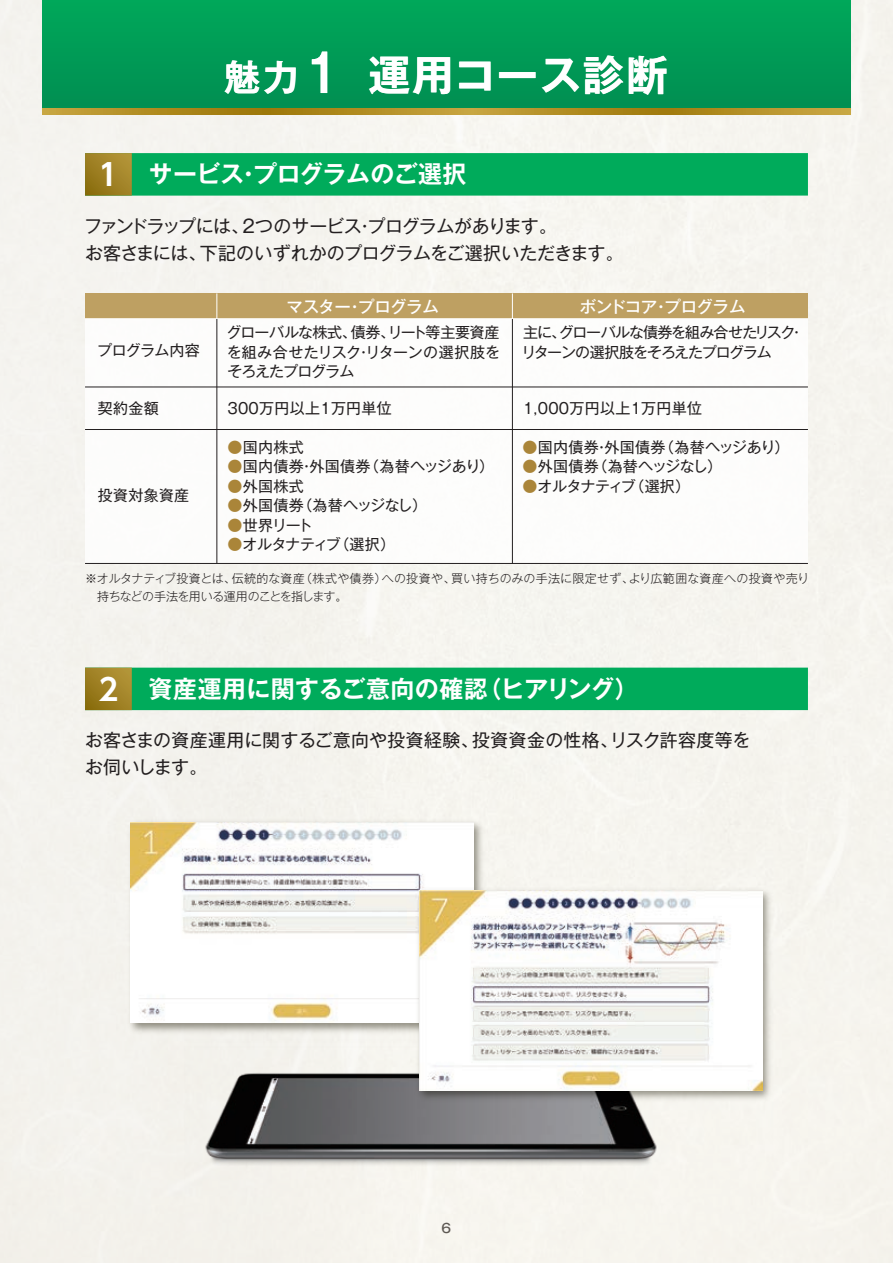
<style>
.page{position:relative;width:893px;height:1263px;background:#f5f4ee}
.page>*{position:absolute;margin:0;border:0;box-sizing:border-box;transform-origin:0 0}
.t1{font:42px "TB Go Std DB";letter-spacing:-.065em;color:#fff}
.t2{font:700 42px "Gothic MB101 Pro De";letter-spacing:.02em;color:#fff}
.t3{font:700 30px "UD Shin Go NT Pro De";color:#fff}
.t4{font:700 24px "Gothic MB101 Pro De";letter-spacing:.01em;color:#fff}
.t5{font:700 24px "Gothic MB101 Pro De";letter-spacing:-.02em;color:#fff}
.t6{font:18px/27px "Gothic MB101 Pro";letter-spacing:-.015em;color:#231f20}
.t7{font:18px/27px "Gothic MB101 Pro";letter-spacing:.01em;color:#231f20}
.t8{font:500 16.5px "Gothic MB101 Pro";letter-spacing:-.025em;color:#fff}
.t9{font:15px "Gothic MB101 Pro";letter-spacing:.02em;color:#231f20}
.t10{font:15px/19.5px "Gothic MB101 Pro";letter-spacing:-.015em;color:#231f20;text-align:justify}
.t11{font:15px "Gothic MB101 Pro";letter-spacing:-.05em;color:#231f20}
.t12{font:15px "Gothic MB101 Pro";letter-spacing:-.07em;color:#231f20}
.t13{font:15px "Gothic MB101 Pro";letter-spacing:-.075em;color:#231f20}
.t14{font:500 12.75px "Gothic MB101 Pro";color:#231f20}
.t15{font:300 12px/18px "Gothic MB101 Pro";color:#231f20}
.s1{font-size:36px}
.s2{font-family:"Gothic MB101 Pro";font-weight:500;font-size:52.5px}
.s3{font-size:52.5px}
.s4{color:#aa8539}
.s5{font-family:"UD Shin Go NT Pro De";font-size:30px}
</style>
<div class="page">
<div style="left:85px;top:153px;width:723px;height:43px;background:#00ab5b"></div>
<svg style="left:85px;top:153px;width:47px;height:43px;background:#9e8226"></svg>
<img style="left:184px;top:1040px;width:493px;height:153px">
<div style="left:85px;top:668px;width:723px;height:42px;background:#00ab5b"></div>
<svg style="left:85px;top:668px;width:47px;height:42px;background:#9f8125"></svg>
<div style="left:43px;top:0;width:807px;height:115px;background:#009b56"></div>
<div style="left:85px;top:293px;width:723px;height:26px;background:#bea062"></div>
<div style="left:85px;top:319px;width:723px;height:68px;background:#fff"></div>
<div style="left:85px;top:429px;width:723px;height:134px;background:#fff"></div>
<div style="left:85px;top:387px;width:723px;height:42px;background:#fff"></div>
<hr style="left:85px;top:387px;width:723px;height:1px;background:#231f20">
<hr style="left:85px;top:429px;width:723px;height:1px;background:#231f20">
<hr style="left:85px;top:563px;width:723px;height:1px;background:#231f20">
<hr style="left:512px;top:319px;width:1px;height:244px;background:#231f20">
<hr style="left:217px;top:319px;width:1px;height:244px;background:#231f20">
<svg style="left:512px;top:293px;width:1px;height:26px"></svg>
<svg style="left:217px;top:293px;width:1px;height:26px"></svg>
<img style="left:125px;top:815px;width:363px;height:222px">
<img style="left:131px;top:823px;width:343px;height:199px">
<img style="left:413px;top:884px;width:363px;height:220px">
<img style="left:420px;top:890px;width:342px;height:201px">
<svg style="left:43px;top:108px;width:807px;height:7px;background:#b28e25"></svg>
<h1 class="t2" style="left:224px;top:40px;width:446px"><span class="s1">魅力</span><span class="s2">1</span> 運用コース診断</h1>
<h1 class="t1" style="left:89px;top:45px;width:426px"><span class="s1">魅力</span><span class="s3">1</span> 運用コース診断</h1>
<h2 class="t3" style="left:98px;top:151px;width:21px">1</h2>
<h3 class="t5" style="left:149px;top:154px;width:319px">サービス・プログラムのご選択</h3>
<p class="t6" style="left:84px;top:210px;width:541px">ファンドラップには、2つのサービス・プログラムがあります。<br>お客さまには、下記のいずれかのプログラムをご選択いただきます。</p>
<p class="t8" style="left:287px;top:293px;width:154px">マスター・プログラム</p>
<p class="t8" style="left:580px;top:293px;width:167px">ボンドコア・プログラム</p>
<p class="t10" style="left:227px;top:321px;width:275px">グローバルな株式、債券、リート等主要資産を組み合せたリスク・リターンの選択肢をそろえたプログラム</p>
<p class="t12" style="left:523px;top:320px;width:283px">主に、グローバルな債券を組み合せたリスク・</p>
<p class="t10" style="left:97px;top:339px;width:104px">プログラム内容</p>
<p class="t13" style="left:522px;top:339px;width:252px">リターンの選択肢をそろえたプログラム</p>
<p class="t10" style="left:98px;top:396px;width:62px">契約金額</p>
<p class="t10" style="left:98px;top:483px;width:93px">投資対象資産</p>
<p class="t9" style="left:227px;top:395px;width:166px">300万円以上1万円単位</p>
<p class="t10" style="left:227px;top:435px;width:78px"><span class="s4">●</span>国内株式</p>
<p class="t9" style="left:227px;top:454px;width:268px"><span class="s4">●</span>国内債券・外国債券（為替ヘッジあり）</p>
<p class="t10" style="left:227px;top:474px;width:78px"><span class="s4">●</span>外国株式</p>
<p class="t9" style="left:227px;top:493px;width:201px"><span class="s4">●</span>外国債券（為替ヘッジなし）</p>
<p class="t10" style="left:227px;top:513px;width:87px"><span class="s4">●</span>世界リート</p>
<p class="t11" style="left:227px;top:532px;width:169px"><span class="s4">●</span>オルタナティブ（選択）</p>
<p class="t9" style="left:523px;top:395px;width:181px">1,000万円以上1万円単位</p>
<p class="t9" style="left:522px;top:434px;width:268px"><span class="s4">●</span>国内債券・外国債券（為替ヘッジあり）</p>
<p class="t9" style="left:522px;top:454px;width:201px"><span class="s4">●</span>外国債券（為替ヘッジなし）</p>
<p class="t11" style="left:522px;top:473px;width:169px"><span class="s4">●</span>オルタナティブ（選択）</p>
<p class="t15" style="left:97px;top:567px;width:713px;text-indent:-12px">※オルタナティブ投資とは、伝統的な資産（株式や債券）への投資や、買い持ちのみの手法に限定せず、より広範囲な資産への投資や売り持ちなどの手法を用いる運用のことを指します。</p>
<h3 class="t4" style="left:98px;top:669px;width:541px"><span class="s5">2</span> 資産運用に関するご意向の確認（ヒアリング）</h3>
<p class="t7" style="left:85px;top:724px;width:667px">お客さまの資産運用に関するご意向や投資経験、投資資金の性格、リスク許容度等をお伺いします。</p>
<p class="t14" style="left:441px;top:1217px;width:11px">6</p>
</div>
